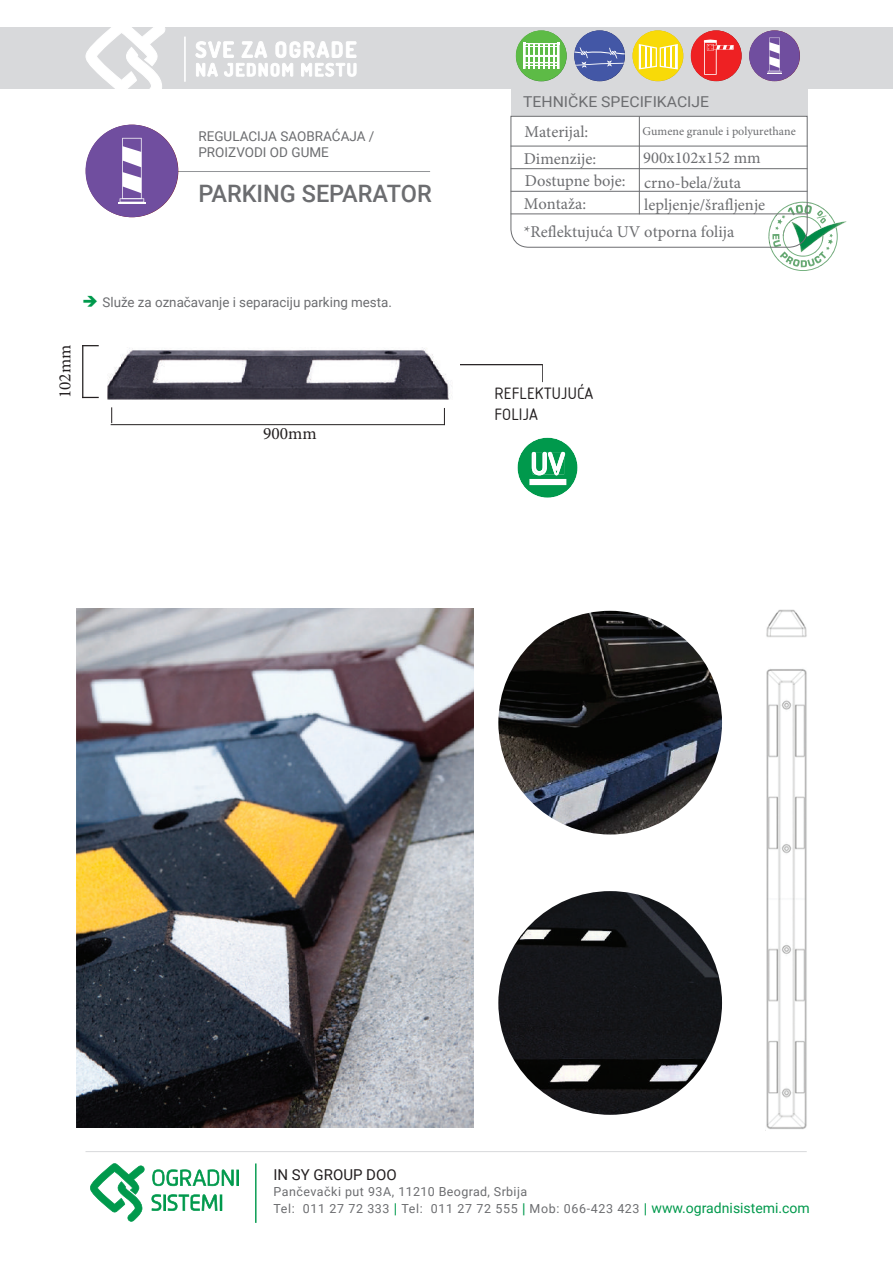
<style>
.page{position:relative;width:893px;height:1263px;background:#fff}
.page>*{position:absolute;margin:0;border:0;box-sizing:border-box;transform-origin:0 0}
.t1{font:500 24px "Roboto";color:#6c6d70}
.t2{font:17.4px/20.9px "Isonorm";color:#231f20}
.t3{font:17.4px "Minion Pro";color:#231f20}
.t4{font:16.5px/22.4px "Minion Pro";color:#6c6d70}
.t5{font:15px "Roboto";color:#6c6d70;scale:1.05 1}
.t6{font:15px "Roboto";color:#231f20}
.t7{font:13.5px/16.2px "Roboto";color:#6c6d70}
.t8{font:12.45px/17.1px "Roboto";letter-spacing:.04em;color:#6c6d70}
.t9{font:12px "Minion Pro";color:#6c6d70}
.s1{font-family:"Ubuntu";color:#00994c}
.s2{font-size:13.95px;color:#00994c}
</style>
<div class="page">
<svg style="left:90px;top:1163px;width:55px;height:59px"></svg>
<svg style="left:152px;top:1169px;width:87px;height:17px"></svg>
<svg style="left:151px;top:1194px;width:71px;height:17px"></svg>
<hr style="left:255px;top:1163px;width:1px;height:60px;background:#00994c">
<div style="left:0;top:28px;width:893px;height:61px;background:#d8d9db"></div>
<svg style="left:195px;top:41px;width:162px;height:36px"></svg>
<hr style="left:184px;top:37px;width:2px;height:45px;background:#fff">
<svg style="left:85px;top:27px;width:81px;height:62px"></svg>
<svg style="left:515px;top:30px;width:285px;height:52px"></svg>
<hr style="left:86px;top:1151px;width:721px;height:1px;background:#d8d9db">
<hr style="left:142px;top:171px;width:288px;height:1px;background:#939598">
<svg style="left:85px;top:124px;width:94px;height:94px"></svg>
<img style="left:76px;top:608px;width:397px;height:520px">
<img style="left:766px;top:609px;width:41px;height:520px">
<img style="left:497px;top:890px;width:226px;height:226px;border-radius:113px">
<img style="left:497px;top:609px;width:226px;height:227px;border-radius:113px">
<svg style="left:542px;top:365px;width:1px;height:17px"></svg>
<hr style="left:432px;top:364px;width:111px;height:1px;background:#231f20">
<img style="left:107px;top:347px;width:353px;height:53px">
<hr style="left:82px;top:345px;width:1px;height:53px;background:#231f20">
<svg style="left:83px;top:345px;width:16px;height:1px"></svg>
<svg style="left:83px;top:397px;width:16px;height:1px"></svg>
<hr style="left:111px;top:424px;width:334px;height:1px;background:#231f20">
<svg style="left:111px;top:407px;width:1px;height:16px"></svg>
<svg style="left:444px;top:408px;width:1px;height:16px"></svg>
<svg style="left:517px;top:437px;width:61px;height:61px"></svg>
<img style="left:787px;top:219px;width:47px;height:52px">
<img style="left:833px;top:221px;width:13px;height:31px">
<div style="left:511px;top:86px;width:296px;height:30px;background:#d8d9db"></div>
<svg style="left:510px;top:116px;width:323px;height:151px"></svg>
<hr style="left:511px;top:146px;width:296px;height:1px;background:#6c6d70">
<hr style="left:511px;top:168px;width:296px;height:1px;background:#6c6d70">
<hr style="left:511px;top:191px;width:296px;height:1px;background:#6c6d70">
<hr style="left:511px;top:214px;width:296px;height:1px;background:#6c6d70">
<hr style="left:639px;top:116px;width:1px;height:98px;background:#6c6d70">
<p class="t7" style="left:198px;top:127px;width:178px">REGULACIJA SAOBRAĆAJA /<br>PROIZVODI OD GUME</p>
<h1 class="t1" style="left:198px;top:176px;width:235px">PARKING SEPARATOR</h1>
<p class="t3" style="left:53px;top:398px;width:55px;rotate:-90deg">102mm</p>
<p class="t7" style="left:102px;top:293px;width:291px">Služe za označavanje i separaciju parking mesta.</p>
<p class="t3" style="left:263px;top:422px;width:55px">900mm</p>
<p class="t5" style="left:523px;top:91px;width:179px">TEHNIČKE SPECIFIKACIJE</p>
<p class="t4" style="left:524px;top:120px;width:65px">Materijal:</p>
<p class="t9" style="left:643px;top:123px;width:155px">Gumene granule i polyurethane</p>
<p class="t4" style="left:643px;top:146px;width:119px">900x102x152 mm</p>
<p class="t4" style="left:524px;top:148px;width:103px">Dimenzije:<br>Dostupne boje:<br>Montaža:</p>
<p class="t4" style="left:524px;top:221px;width:212px">*Reflektujuća UV otporna folija</p>
<p class="t4" style="left:644px;top:172px;width:122px;line-height:21.5px">crno-bela/žuta lepljenje/šrafljenje</p>
<p class="t2" style="left:494px;top:383px;width:101px">REFLEKTUJUĆA<br>FOLIJA</p>
<p class="t6" style="left:273px;top:1164px;width:125px">IN SY GROUP DOO</p>
<p class="t8" style="left:273px;top:1182px;width:538px">Pančevački put 93A, 11210 Beograd, Srbija<br>Tel: 011 27 72 333 <span class="s1">|</span> Tel: 011 27 72 555 <span class="s1">|</span> Mob: 066-423 423 <span class="s1">|</span> <span class="s2">www.ogradnisistemi.com</span></p>
</div>
